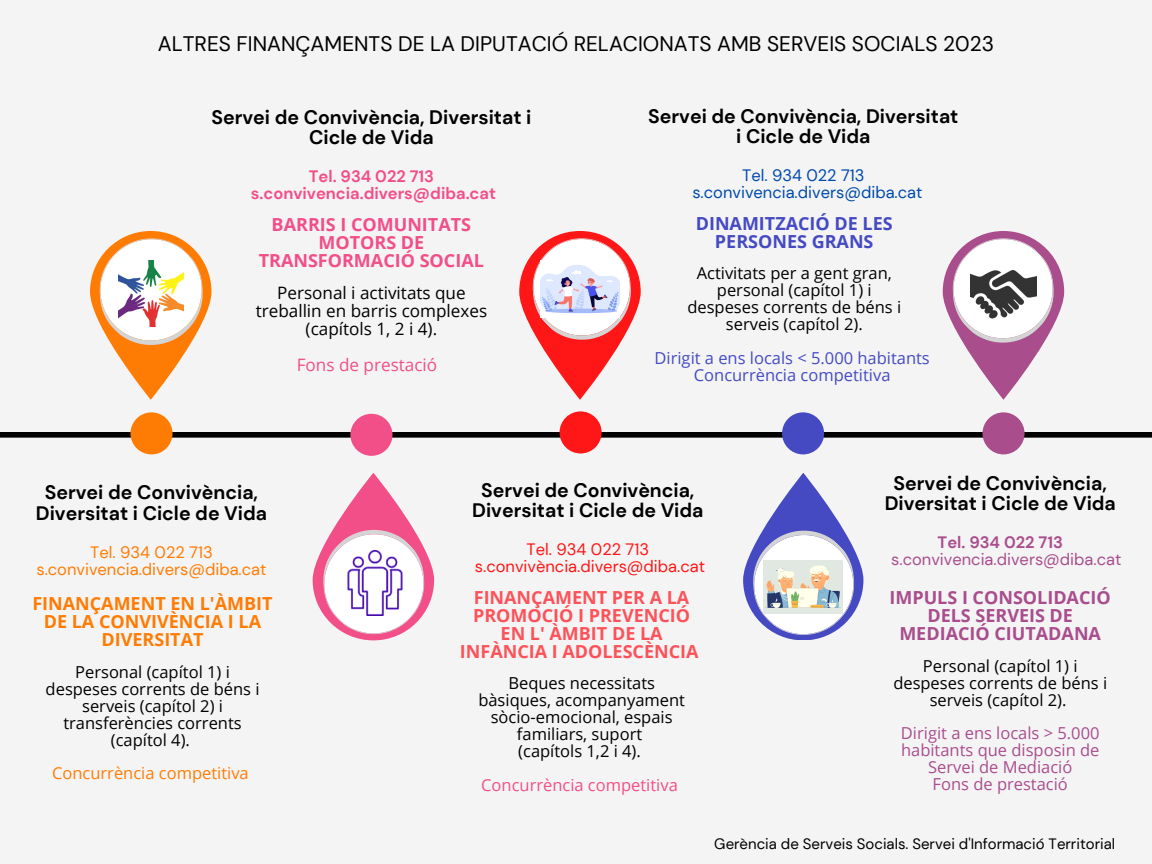
<style>
.page{position:relative;width:1152px;height:864px;background:#f4f4f4}
.page>*{position:absolute;margin:0;border:0;box-sizing:border-box;transform-origin:0 0}
.t1{font:21px "DM Sans";color:#000}
.t2{font:700 19.5px/20.2px "DM Sans";color:#000;text-align:center}
.t3{font:700 18px/18px "Open Sans";color:#fd525a;text-align:center}
.t4{font:700 18px/18px "Open Sans";color:#a94d8d;text-align:center}
.t5{font:700 18px/18px "Open Sans";color:#ff7c04;text-align:center}
.t6{font:700 18px/18px "Open Sans";color:#f24e88;text-align:center}
.t7{font:700 18px/18px "Open Sans";color:#454ac3;text-align:center}
.t8{font:17.1px/18px "Open Sans";color:#000;text-align:center}
.t9{font:17.1px "Open Sans";color:#f24e88}
.t10{font:16.5px/16.8px "Open Sans";color:#000;text-align:center}
.t11{font:16.5px/16.8px "Open Sans";color:#a94d8d;text-align:center}
.t12{font:16.5px/16.8px "Open Sans";color:#454ac3;text-align:center}
.t13{font:700 16.5px/16.8px "DM Sans";color:#f24e88;text-align:center}
.t14{font:16.5px/16.8px "DM Sans";color:#004aad;text-align:center}
.t15{font:16.5px/16.8px "DM Sans";color:#ff1616;text-align:center}
.t16{font:16.5px/16.8px "DM Sans";color:#ff7c04;text-align:center}
.t17{font:16.5px "DM Sans";color:#a94d8d}
.t18{font:16.5px "Open Sans";color:#ff7c04}
.t19{font:16.5px "Open Sans";color:#f24e88}
.t20{font:700 16.5px "DM Sans";color:#a94d8d}
.t21{font:15px "DM Sans";color:#000}
</style>
<div class="page">
<svg style="left:743px;top:473px;width:120px;height:167px"></svg>
<svg style="left:313px;top:473px;width:121px;height:167px"></svg>
<svg style="left:312px;top:509px;width:123px;height:132px"></svg>
<img style="left:343px;top:550px;width:65px;height:66px">
<svg style="left:943px;top:231px;width:121px;height:169px"></svg>
<div style="left:0;top:432px;width:1152px;height:6px;background:#000"></div>
<div style="left:130px;top:412px;width:43px;height:42px;background:#ff7c04;border-radius:50%"></div>
<div style="left:350px;top:414px;width:42px;height:42px;background:#f24e88;border-radius:50%"></div>
<div style="left:782px;top:412px;width:42px;height:42px;background:#454ac3;border-radius:50%"></div>
<div style="left:982px;top:412px;width:43px;height:42px;background:#a94d8d;border-radius:50%"></div>
<div style="left:560px;top:411px;width:42px;height:42px;background:#ff1616;border-radius:50%"></div>
<svg style="left:90px;top:231px;width:121px;height:169px"></svg>
<svg style="left:942px;top:231px;width:123px;height:133px"></svg>
<img style="left:970px;top:257px;width:67px;height:67px">
<svg style="left:519px;top:231px;width:122px;height:169px"></svg>
<svg style="left:90px;top:231px;width:122px;height:135px"></svg>
<img style="left:119px;top:261px;width:65px;height:65px">
<svg style="left:743px;top:510px;width:121px;height:130px"></svg>
<img style="left:764px;top:561px;width:79px;height:52px">
<svg style="left:519px;top:231px;width:122px;height:129px"></svg>
<img style="left:540px;top:260px;width:79px;height:57px">
<p class="t1" style="left:158px;top:30px;width:838px">ALTRES FINANÇAMENTS DE LA DIPUTACIÓ RELACIONATS AMB SERVEIS SOCIALS 2023</p>
<p class="t2" style="left:211px;top:107px;width:322px">Servei de Convivència, Diversitat i<br>Cicle de Vida</p>
<p class="t13" style="left:251px;top:168px;width:247px">Tel. 934 022 713 s.convivencia.divers@diba.cat</p>
<p class="t6" style="left:259px;top:215px;width:227px">BARRIS I COMUNITATS<br>MOTORS DE<br>TRANSFORMACIÓ SOCIAL</p>
<p class="t8" style="left:256px;top:284px;width:233px">Personal i activitats que treballin en barris complexes (capítols 1, 2 i 4).</p>
<p class="t9" style="left:297px;top:353px;width:142px">Fons de prestació</p>
<p class="t2" style="left:648px;top:106px;width:312px">Servei de Convivència, Diversitat i Cicle de Vida</p>
<p class="t14" style="left:692px;top:167px;width:232px">Tel. 934 022 713 s.convivencia.divers@diba.cat</p>
<p class="t7" style="left:696px;top:214px;width:199px">DINAMITZACIÓ DE LES<br>PERSONES GRANS</p>
<p class="t10" style="left:687px;top:265px;width:215px">Activitats per a gent gran, personal (capítol 1) i despeses corrents de béns i serveis (capítol 2).</p>
<p class="t12" style="left:655px;top:349px;width:277px">Dirigit a ens locals &lt; 5.000 habitants<br>Concurrència competitiva</p>
<p class="t2" style="left:36px;top:483px;width:233px">Servei de Convivència,<br>Diversitat i Cicle de Vida</p>
<p class="t16" style="left:36px;top:544px;width:232px">Tel. 934 022 713 s.convivencia.divers@diba.cat</p>
<p class="t5" style="left:32px;top:594px;width:242px">FINANÇAMENT EN L'ÀMBIT<br>DE LA CONVIVÈNCIA I LA<br>DIVERSITAT</p>
<p class="t10" style="left:46px;top:663px;width:215px">Personal (capítol 1) i despeses corrents de béns i serveis (capítol 2) i transferències corrents (capítol 4).</p>
<p class="t18" style="left:52px;top:762px;width:198px">Concurrència competitiva</p>
<p class="t2" style="left:472px;top:480px;width:233px">Servei de Convivència,<br>Diversitat i Cicle de Vida</p>
<p class="t15" style="left:475px;top:541px;width:232px">Tel. 934 022 713 s.convivència.divers@diba.cat</p>
<p class="t3" style="left:460px;top:588px;width:240px">FINANÇAMENT PER A LA<br>PROMOCIÓ I PREVENCIÓ<br>EN L' ÀMBIT DE LA<br>INFÀNCIA I ADOLESCÈNCIA</p>
<p class="t10" style="left:478px;top:674px;width:208px">Beques necessitats bàsiques, acompanyament sòcio-emocional, espais familiars, suport<br>(capítols 1,2 i 4).</p>
<p class="t19" style="left:481px;top:773px;width:198px">Concurrència competitiva</p>
<p class="t2" style="left:885px;top:473px;width:233px">Servei de Convivència,<br>Diversitat i Cicle de Vida</p>
<p class="t20" style="left:938px;top:532px;width:127px">Tel. 934 022 713</p>
<p class="t17" style="left:891px;top:549px;width:232px">s.convivencia.divers@diba.cat</p>
<p class="t4" style="left:890px;top:588px;width:223px">IMPULS I CONSOLIDACIÓ<br>DELS SERVEIS DE<br>MEDIACIÓ CIUTADANA</p>
<p class="t10" style="left:893px;top:657px;width:215px">Personal (capítol 1) i despeses corrents de béns i serveis (capítol 2).</p>
<p class="t11" style="left:901px;top:725px;width:200px">Dirigit a ens locals &gt; 5.000 habitants que disposin de<br>Servei de Mediació<br>Fons de prestació</p>
<p class="t21" style="left:714px;top:834px;width:402px">Gerència de Serveis Socials. Servei d'Informació Territorial</p>
</div>
